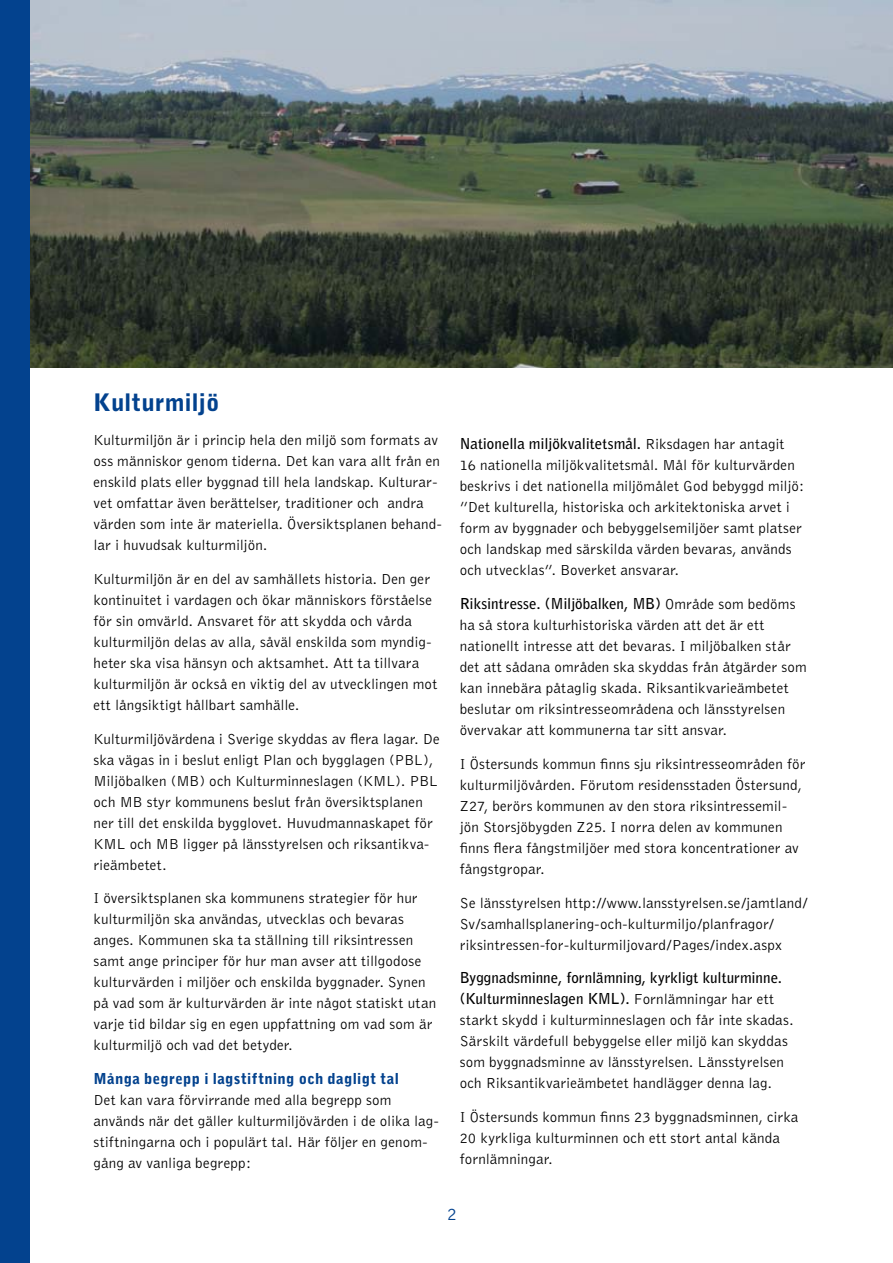
<style>
.page{position:relative;width:893px;height:1263px;background:#fff}
.page>*{position:absolute;margin:0;border:0;box-sizing:border-box;transform-origin:0 0}
.t1{font:900 24px "Bell Gothic";letter-spacing:.01em;color:#03428e}
.t2{font:300 18px "Bell Gothic";color:#03428e}
.t3{font:300 15px/21px "Bell Gothic";letter-spacing:.01em;color:#000}
.t4{font:900 15px "Bell Gothic";letter-spacing:.02em;color:#03428e}
.s1{font-weight:700}
</style>
<div class="page">
<img style="left:30px;top:0;width:863px;height:367px">
<div style="left:0;top:0;width:30px;height:1263px;background:#03428e"></div>
<h1 class="t1" style="left:94px;top:389px;width:127px">Kulturmiljö</h1>
<p class="t3" style="left:94px;top:430px;width:350px">Kulturmiljön är i princip hela den miljö som formats av oss människor genom tiderna. Det kan vara allt från en enskild plats eller byggnad till hela landskap. Kulturar&shy;vet omfattar även berättelser, traditioner och andra värden som inte är materiella. Översiktsplanen behand&shy;lar i huvudsak kulturmiljön.</p>
<p class="t3" style="left:94px;top:569px;width:345px">Kulturmiljön är en del av samhällets historia. Den ger kontinuitet i vardagen och ökar människors förståelse för sin omvärld. Ansvaret för att skydda och vårda kulturmiljön delas av alla, såväl enskilda som myndig&shy;heter ska visa hänsyn och aktsamhet. Att ta tillvara kulturmiljön är också en viktig del av utvecklingen mot ett långsiktigt hållbart samhälle.</p>
<p class="t3" style="left:94px;top:728px;width:348px">Kulturmiljövärdena i Sverige skyddas av flera lagar. De ska vägas in i beslut enligt Plan och bygglagen (PBL), Miljöbalken (MB) och Kulturminneslagen (KML). PBL och MB styr kommunens beslut från översiktsplanen ner till det enskilda bygglovet. Huvudmannaskapet för KML och MB ligger på länsstyrelsen och riksantikva&shy;rieämbetet.</p>
<p class="t3" style="left:94px;top:888px;width:344px">I översiktsplanen ska kommunens strategier för hur kulturmiljön ska användas, utvecklas och bevaras anges. Kommunen ska ta ställning till riksintressen samt ange principer för hur man avser att tillgodose kulturvärden i miljöer och enskilda byggnader. Synen på vad som är kulturvärden är inte något statiskt utan varje tid bildar sig en egen uppfattning om vad som är kulturmiljö och vad det betyder.</p>
<p class="t4" style="left:94px;top:1070px;width:307px">Många begrepp i lagstiftning och dagligt tal</p>
<p class="t3" style="left:94px;top:1090px;width:347px">Det kan vara förvirrande med alla begrepp som används när det gäller kulturmiljövärden i de olika lag&shy;stiftningarna och i populärt tal. Här följer en genom&shy;gång av vanliga begrepp:</p>
<p class="t3" style="left:460px;top:434px;width:346px"><span class="s1">Nationella miljökvalitetsmål.</span> Riksdagen har antagit 16 nationella miljökvalitetsmål. Mål för kulturvärden beskrivs i det nationella miljömålet God bebyggd miljö: ”Det kulturella, historiska och arkitektoniska arvet i form av byggnader och bebyggelsemiljöer samt platser och landskap med särskilda värden bevaras, används och utvecklas”. Boverket ansvarar.</p>
<p class="t3" style="left:460px;top:594px;width:348px"><span class="s1">Riksintresse. (Miljöbalken, MB)</span> Område som bedöms ha så stora kulturhistoriska värden att det är ett nationellt intresse att det bevaras. I miljöbalken står det att sådana områden ska skyddas från åtgärder som kan innebära påtaglig skada. Riksantikvarieämbetet beslutar om riksintresseområdena och länsstyrelsen övervakar att kommunerna tar sitt ansvar.</p>
<p class="t3" style="left:460px;top:754px;width:347px">I Östersunds kommun finns sju riksintresseområden för kulturmiljövården. Förutom residensstaden Östersund, Z27, berörs kommunen av den stora riksintressemil&shy;jön Storsjöbygden Z25. I norra delen av kommunen finns flera fångstmiljöer med stora koncentrationer av fångstgropar.</p>
<p class="t3" style="left:460px;top:892px;width:349px">Se länsstyrelsen http://www.lansstyrelsen.se/jamtland/<br>Sv/samhallsplanering-och-kulturmiljo/planfragor/ riksintressen-for-kulturmiljovard/Pages/index.aspx</p>
<p class="t3" style="left:460px;top:968px;width:335px"><span class="s1">Byggnadsminne, fornlämning, kyrkligt kulturminne. (Kulturminneslagen KML).</span> Fornlämningar har ett starkt skydd i kulturminneslagen och får inte skadas.<br>Särskilt värdefull bebyggelse eller miljö kan skyddas som byggnadsminne av länsstyrelsen. Länsstyrelsen och Riksantikvarieämbetet handlägger denna lag.</p>
<p class="t3" style="left:460px;top:1107px;width:340px">I Östersunds kommun finns 23 byggnadsminnen, cirka<br>20 kyrkliga kulturminnen och ett stort antal kända fornlämningar.</p>
<p class="t2" style="left:447px;top:1204px;width:12px">2</p>
</div>
